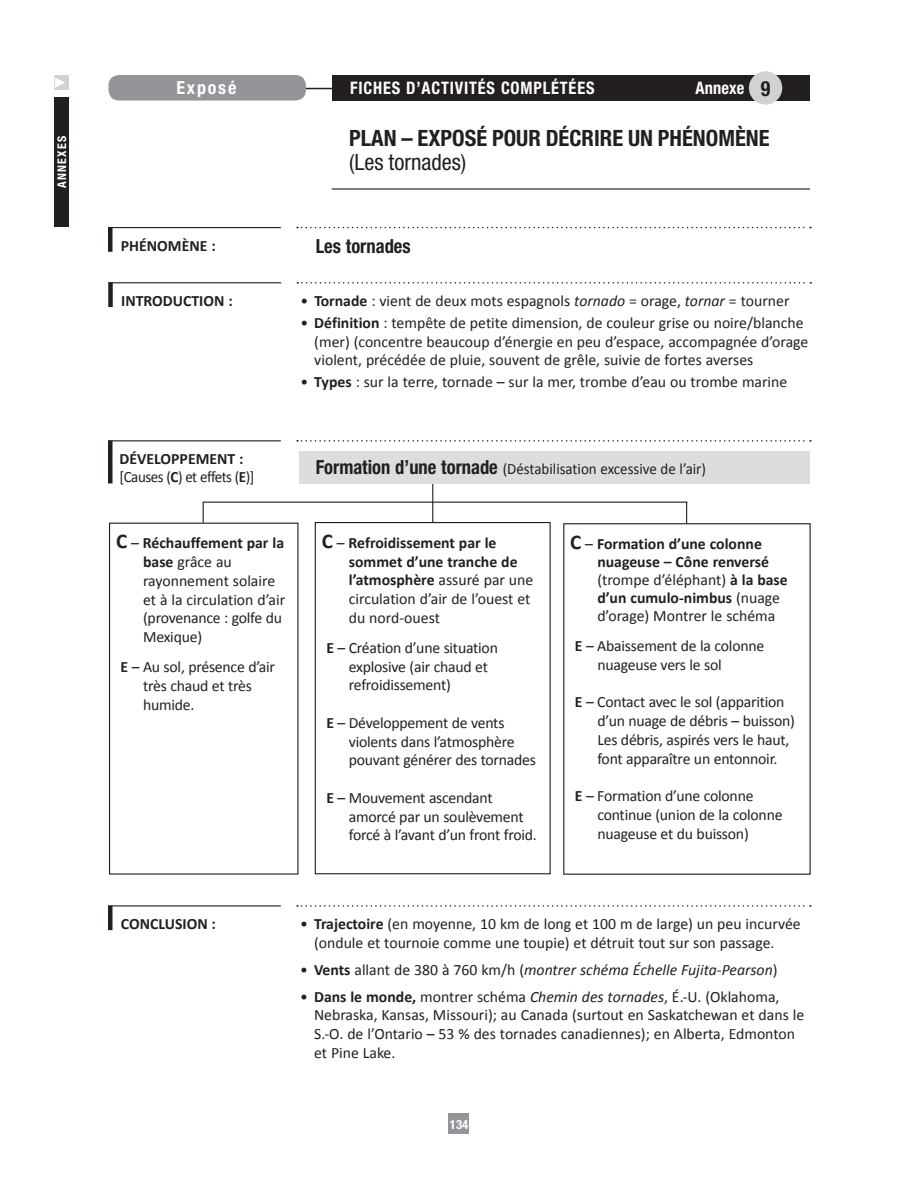
<style>
.page{position:relative;width:918px;height:1188px;background:#fff}
.page>*{position:absolute;margin:0;border:0;box-sizing:border-box;transform-origin:0 0}
.t1{font:700 condensed 22.5px "Helvetica Neue LT Std";color:#231f20}
.t2{font:condensed 22.5px "Helvetica Neue LT Std";color:#231f20}
.t3{font:700 condensed 21px "Helvetica Neue LT Std";color:#231f20;scale:.95 1}
.t4{font:700 condensed 19.5px "Helvetica Neue LT Std";color:#231f20;scale:.95 1}
.t5{font:700 condensed 18px "Helvetica Neue LT Std";letter-spacing:.1em;color:#fff}
.t6{font:700 condensed 17.25px "Helvetica Neue LT Std";letter-spacing:.05em;color:#fff;scale:.95 1}
.t7{font:15.75px/18.8px "Calibri";letter-spacing:-.01em;color:#231f20}
.t8{font:700 15.75px/18px "Calibri";color:#231f20}
.t9{font:italic 15.75px "Calibri";color:#231f20}
.t10{font:15.75px "Calibri";letter-spacing:-.01em;color:#231f20;scale:.95 1}
.t11{font:15.75px/18px "Calibri";letter-spacing:-.03em;color:#231f20;scale:.95 1}
.t12{font:700 condensed 12.75px "Helvetica Neue LT Std";color:#fff}
.t13{font:700 condensed 12px "Helvetica Neue LT Std";letter-spacing:.1em;color:#fff}
.s1{font-weight:700}
.s2{font-style:italic}
.s3{font-weight:700;font-size:21px}
.s4{font-family:"Helvetica Neue LT Std";font-weight:700;font-stretch:condensed;font-size:19.5px}
.s5{font-size:21px}
.s6{font-weight:400}
.s7{font-style:normal}
.s8{font-weight:700;font-style:normal}
</style>
<div class="page">
<div style="left:449px;top:1114px;width:20px;height:20px;background:#939598"></div>
<hr style="left:432px;top:481px;width:1px;height:41px;background:#231f20">
<div style="left:299px;top:451px;width:511px;height:32px;background:#dcdddf"></div>
<div style="left:54px;top:97px;width:15px;height:130px;background:#231f20"></div>
<div style="left:54px;top:76px;width:14px;height:14px;background:#d1d2d4"></div>
<svg style="left:55px;top:78px;width:10px;height:10px"></svg>
<hr style="left:303px;top:88px;width:30px;height:1px;background:#231f20">
<div style="left:332px;top:75px;width:478px;height:26px;background:#231f20"></div>
<hr style="left:332px;top:188px;width:478px;height:2px;background:#231f20">
<div style="left:109px;top:75px;width:197px;height:26px;background:#939598;border-radius:10px"></div>
<div style="left:749px;top:71px;width:33px;height:34px;background:#d1d2d4;border-radius:50%"></div>
<hr style="left:108px;top:227px;width:4px;height:25px;background:#231f20">
<hr style="left:108px;top:227px;width:173px;height:1px;background:#231f20">
<svg style="left:297px;top:227px;width:514px;height:1px"></svg>
<div style="left:108px;top:282px;width:5px;height:25px;background:#231f20"></div>
<hr style="left:108px;top:282px;width:173px;height:1px;background:#231f20">
<svg style="left:297px;top:282px;width:514px;height:2px"></svg>
<hr style="left:108px;top:441px;width:4px;height:42px;background:#231f20">
<hr style="left:108px;top:440px;width:173px;height:1px;background:#231f20">
<svg style="left:297px;top:440px;width:514px;height:2px"></svg>
<hr style="left:108px;top:906px;width:4px;height:24px;background:#231f20">
<hr style="left:108px;top:905px;width:173px;height:2px;background:#231f20">
<svg style="left:297px;top:905px;width:514px;height:2px"></svg>
<div style="left:315px;top:522px;width:236px;height:352px;border:1px solid #231f20"></div>
<div style="left:563px;top:523px;width:248px;height:352px;border:1px solid #231f20"></div>
<div style="left:109px;top:523px;width:189px;height:352px;border:1px solid #231f20"></div>
<hr style="left:203px;top:502px;width:485px;height:1px;background:#231f20">
<svg style="left:203px;top:502px;width:1px;height:21px"></svg>
<svg style="left:686px;top:502px;width:1px;height:21px"></svg>
<p class="t13" style="left:55px;top:188px;width:53px;rotate:-90deg">ANNEXES</p>
<p class="t5" style="left:177px;top:76px;width:61px">Exposé</p>
<p class="t6" style="left:350px;top:78px;width:259px">FICHES D’ACTIVITÉS COMPLÉTÉES</p>
<h2 class="t3" style="left:761px;top:76px;width:12px">9</h2>
<h1 class="t1" style="left:349px;top:124px;width:422px">PLAN – EXPOSÉ POUR DÉCRIRE UN PHÉNOMÈNE</h1>
<h1 class="t2" style="left:349px;top:149px;width:119px">(Les tornades)</h1>
<p class="t6" style="left:695px;top:77px;width:53px">Annexe</p>
<p class="t8" style="left:121px;top:237px;width:96px">PHÉNOMÈNE :</p>
<p class="t4" style="left:316px;top:234px;width:102px">Les tornades</p>
<p class="t8" style="left:121px;top:292px;width:113px">INTRODUCTION :</p>
<p class="t7" style="left:300px;top:291px;width:491px">• <span class="s1">Tornade</span> : vient de deux mots espagnols <span class="s2">tornado</span> = orage, <span class="s2">tornar</span> = tourner</p>
<p class="t7" style="left:314px;top:313px;width:496px;text-indent:-14px">• <span class="s1">Définition</span> : tempête de petite dimension, de couleur grise ou noire/blanche (mer) (concentre beaucoup d’énergie en peu d’espace, accompagnée d’orage violent, précédée de pluie, souvent de grêle, suivie de fortes averses</p>
<p class="t7" style="left:300px;top:373px;width:488px">• <span class="s1">Types</span> : sur la terre, tornade – sur la mer, trombe d’eau ou trombe marine</p>
<p class="t11" style="left:120px;top:450px;width:143px"><span class="s1">DÉVELOPPEMENT : </span>[Causes (<span class="s1">C</span>) et effets (<span class="s1">E</span>)]</p>
<p class="t7" style="left:143px;top:534px;width:144px;text-indent:-27px"><span class="s3">C</span> – <span class="s1">Réchauffement par la base</span> grâce au rayonnement solaire et à la circulation d’air (provenance : golfe du<br>Mexique)</p>
<p class="t7" style="left:143px;top:658px;width:133px;text-indent:-23px"><span class="s1">E</span> – Au sol, présence d’air très chaud et très humide.</p>
<p class="t10" style="left:316px;top:459px;width:412px"><span class="s4">Formation d’une tornade</span> (Déstabilisation excessive de l’air)</p>
<p class="t7" style="left:349px;top:533px;width:186px;text-indent:-27px"><span class="s3">C</span> – <span class="s1">Refroidissement par le sommet d’une tranche de l’atmosphère</span> assuré par une circulation d’air de l’ouest et du nord-ouest</p>
<p class="t7" style="left:349px;top:638px;width:151px;text-indent:-23px"><span class="s1">E</span> – Création d’une situation explosive (air chaud et refroidissement)</p>
<p class="t7" style="left:349px;top:713px;width:189px;text-indent:-23px"><span class="s1">E</span> – Développement de vents violents dans l’atmosphère pouvant générer des tornades</p>
<p class="t7" style="left:349px;top:788px;width:189px;text-indent:-23px"><span class="s1">E</span> – Mouvement ascendant amorcé par un soulèvement forcé à l’avant d’un front froid.</p>
<p class="t8" style="left:597px;top:535px;width:192px;text-indent:-27px"><span class="s5">C</span> <span class="s6">–</span> Formation d’une colonne nuageuse – Cône renversé <span class="s6">(trompe d’éléphant)</span> à la base d’un cumulo-nimbus <span class="s6">(nuage d’orage) Montrer le schéma</span></p>
<p class="t7" style="left:597px;top:637px;width:168px;text-indent:-23px"><span class="s1">E</span> – Abaissement de la colonne nuageuse vers le sol</p>
<p class="t7" style="left:597px;top:693px;width:199px;text-indent:-23px"><span class="s1">E</span> – Contact avec le sol (apparition d’un nuage de débris – buisson)<br>Les débris, aspirés vers le haut, font apparaître un entonnoir.</p>
<p class="t7" style="left:597px;top:787px;width:187px;text-indent:-23px"><span class="s1">E</span> – Formation d’une colonne continue (union de la colonne nuageuse et du buisson)</p>
<p class="t8" style="left:121px;top:915px;width:97px">CONCLUSION :</p>
<p class="t7" style="left:314px;top:915px;width:488px;text-indent:-14px">• <span class="s1">Trajectoire</span> (en moyenne, 10 km de long et 100 m de large) un peu incurvée (ondule et tournoie comme une toupie) et détruit tout sur son passage.</p>
<p class="t9" style="left:300px;top:959px;width:479px"><span class="s7">•</span> <span class="s8">Vents</span> <span class="s7">allant de 380 à 760 km/h (</span>montrer schéma Échelle Fujita-Pearson<span class="s7">)</span></p>
<p class="t7" style="left:314px;top:987px;width:492px;text-indent:-14px">• <span class="s1">Dans le monde,</span> montrer schéma <span class="s2">Chemin des tornades</span>, É.-U. (Oklahoma, Nebraska, Kansas, Missouri); au Canada (surtout en Saskatchewan et dans le S.-O. de l’Ontario – 53 % des tornades canadiennes); en Alberta, Edmonton et Pine Lake.</p>
<p class="t12" style="left:450px;top:1116px;width:20px">134</p>
</div>
